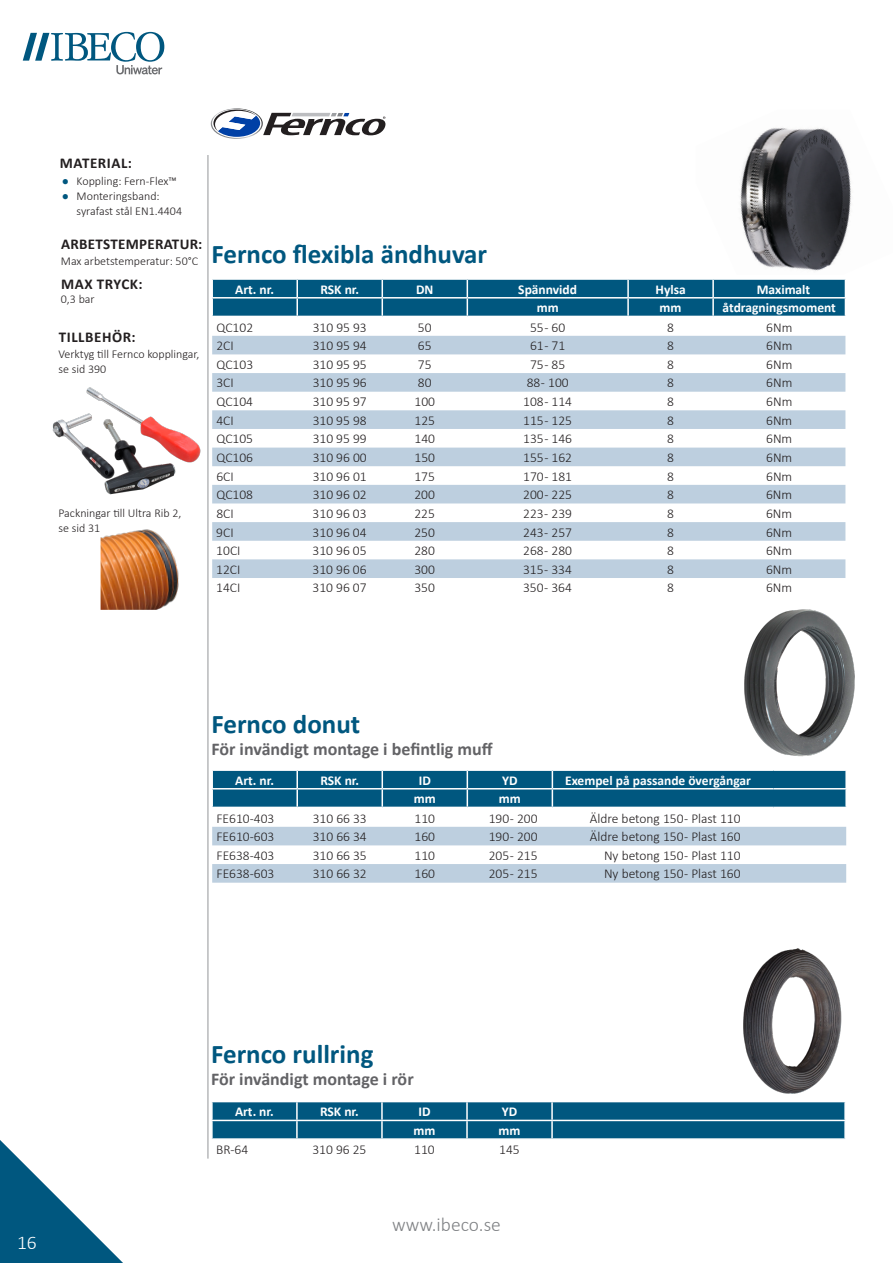
<style>
.page{position:relative;width:893px;height:1263px;background:#fff}
.page>*{position:absolute;margin:0;border:0;box-sizing:border-box;transform-origin:0 0}
.t1{font:700 27px "Calibri";color:#00577f}
.t2{font:300 19.5px "Calibri";color:#808285}
.t3{font:300 19.5px "Calibri";color:#fff}
.t4{font:700 18px "Calibri";color:#636366}
.t5{font:700 15px "Calibri";letter-spacing:.03em;color:#231f20}
.t6{font:300 13.5px "Calibri";color:#231f20}
.t7{font:700 13.5px "Calibri";color:#fff}
.t8{font:300 12px/15px "Calibri";color:#231f20}
.s1{font-weight:400;color:#00577f}
</style>
<div class="page">
<svg style="left:23px;top:32px;width:141px;height:42px"></svg>
<hr style="left:208px;top:155px;width:1px;height:1003px;background:#939598">
<svg style="left:0;top:1140px;width:123px;height:123px"></svg>
<svg style="left:212px;top:336px;width:633px;height:242px;fill:#bdcfdf"></svg>
<svg style="left:212px;top:279px;width:634px;height:37px;background:#156589"></svg>
<img style="left:740px;top:128px;width:111px;height:143px">
<svg style="left:212px;top:827px;width:634px;height:56px"></svg>
<svg style="left:212px;top:770px;width:635px;height:37px;background:#1b698d"></svg>
<img style="left:744px;top:609px;width:111px;height:148px">
<img style="left:743px;top:948px;width:99px;height:146px">
<svg style="left:212px;top:1102px;width:634px;height:37px;background:#146489"></svg>
<svg style="left:211px;top:108px;width:174px;height:31px"></svg>
<img style="left:52px;top:387px;width:149px;height:108px">
<img style="left:101px;top:529px;width:78px;height:81px">
<p class="t5" style="left:60px;top:152px;width:74px">MATERIAL:</p>
<p class="t8" style="left:62px;top:173px;width:117px"><span class="s1">●</span> Koppling: Fern-Flex™</p>
<p class="t8" style="left:77px;top:188px;width:107px;text-indent:-15px"><span class="s1">●</span> Monteringsband: syrafast stål EN1.4404</p>
<p class="t5" style="left:61px;top:234px;width:143px">ARBETSTEMPERATUR:</p>
<p class="t5" style="left:61px;top:273px;width:83px">MAX TRYCK:</p>
<p class="t8" style="left:61px;top:253px;width:139px">Max arbetstemperatur: 50°C</p>
<p class="t8" style="left:61px;top:291px;width:35px">0,3 bar</p>
<p class="t5" style="left:59px;top:326px;width:79px">TILLBEHÖR:</p>
<p class="t8" style="left:58px;top:346px;width:142px">Verktyg till Fernco kopplingar, se sid 390</p>
<p class="t8" style="left:58px;top:505px;width:124px">Packningar till Ultra Rib 2, se sid 31</p>
<h1 class="t1" style="left:211px;top:235px;width:277px">Fernco flexibla ändhuvar</h1>
<p class="t7" style="left:235px;top:279px;width:40px">Art. nr.</p>
<p class="t7" style="left:320px;top:279px;width:40px">RSK nr.</p>
<p class="t7" style="left:416px;top:279px;width:19px">DN</p>
<p class="t7" style="left:518px;top:279px;width:60px">Spännvidd</p>
<p class="t7" style="left:655px;top:279px;width:32px">Hylsa</p>
<p class="t7" style="left:757px;top:279px;width:55px">Maximalt</p>
<p class="t7" style="left:537px;top:298px;width:23px">mm</p>
<p class="t7" style="left:660px;top:298px;width:23px">mm</p>
<p class="t7" style="left:723px;top:298px;width:115px">åtdragningsmoment</p>
<p class="t6" style="left:216px;top:319px;width:38px">QC102</p>
<p class="t6" style="left:313px;top:319px;width:56px">310 95 93</p>
<p class="t6" style="left:418px;top:319px;width:15px">50</p>
<p class="t6" style="left:530px;top:319px;width:37px">55 - 60</p>
<p class="t6" style="left:667px;top:319px;width:8px">8</p>
<p class="t6" style="left:766px;top:319px;width:28px">6Nm</p>
<p class="t6" style="left:216px;top:337px;width:19px">2CI</p>
<p class="t6" style="left:313px;top:337px;width:56px">310 95 94</p>
<p class="t6" style="left:418px;top:337px;width:15px">65</p>
<p class="t6" style="left:530px;top:337px;width:37px">61 - 71</p>
<p class="t6" style="left:667px;top:337px;width:8px">8</p>
<p class="t6" style="left:766px;top:337px;width:28px">6Nm</p>
<p class="t6" style="left:216px;top:356px;width:38px">QC103</p>
<p class="t6" style="left:313px;top:356px;width:56px">310 95 95</p>
<p class="t6" style="left:418px;top:356px;width:15px">75</p>
<p class="t6" style="left:530px;top:356px;width:37px">75 - 85</p>
<p class="t6" style="left:667px;top:356px;width:8px">8</p>
<p class="t6" style="left:766px;top:356px;width:28px">6Nm</p>
<p class="t6" style="left:216px;top:375px;width:19px">3CI</p>
<p class="t6" style="left:313px;top:375px;width:56px">310 95 96</p>
<p class="t6" style="left:418px;top:375px;width:15px">80</p>
<p class="t6" style="left:527px;top:375px;width:44px">88 - 100</p>
<p class="t6" style="left:667px;top:375px;width:8px">8</p>
<p class="t6" style="left:766px;top:375px;width:28px">6Nm</p>
<p class="t6" style="left:216px;top:393px;width:38px">QC104</p>
<p class="t6" style="left:313px;top:393px;width:56px">310 95 97</p>
<p class="t6" style="left:414px;top:393px;width:22px">100</p>
<p class="t6" style="left:523px;top:393px;width:50px">108 - 114</p>
<p class="t6" style="left:667px;top:393px;width:8px">8</p>
<p class="t6" style="left:766px;top:393px;width:28px">6Nm</p>
<p class="t6" style="left:216px;top:412px;width:19px">4CI</p>
<p class="t6" style="left:313px;top:412px;width:56px">310 95 98</p>
<p class="t6" style="left:414px;top:412px;width:22px">125</p>
<p class="t6" style="left:523px;top:412px;width:50px">115 - 125</p>
<p class="t6" style="left:667px;top:412px;width:8px">8</p>
<p class="t6" style="left:766px;top:412px;width:28px">6Nm</p>
<p class="t6" style="left:216px;top:430px;width:38px">QC105</p>
<p class="t6" style="left:313px;top:430px;width:56px">310 95 99</p>
<p class="t6" style="left:414px;top:430px;width:22px">140</p>
<p class="t6" style="left:523px;top:430px;width:50px">135 - 146</p>
<p class="t6" style="left:667px;top:430px;width:8px">8</p>
<p class="t6" style="left:766px;top:430px;width:28px">6Nm</p>
<p class="t6" style="left:216px;top:449px;width:38px">QC106</p>
<p class="t6" style="left:313px;top:449px;width:56px">310 96 00</p>
<p class="t6" style="left:414px;top:449px;width:22px">150</p>
<p class="t6" style="left:523px;top:449px;width:50px">155 - 162</p>
<p class="t6" style="left:667px;top:449px;width:8px">8</p>
<p class="t6" style="left:766px;top:449px;width:28px">6Nm</p>
<p class="t6" style="left:216px;top:468px;width:19px">6CI</p>
<p class="t6" style="left:313px;top:468px;width:56px">310 96 01</p>
<p class="t6" style="left:414px;top:468px;width:22px">175</p>
<p class="t6" style="left:523px;top:468px;width:50px">170 - 181</p>
<p class="t6" style="left:667px;top:468px;width:8px">8</p>
<p class="t6" style="left:766px;top:468px;width:28px">6Nm</p>
<p class="t6" style="left:216px;top:486px;width:38px">QC108</p>
<p class="t6" style="left:313px;top:486px;width:56px">310 96 02</p>
<p class="t6" style="left:414px;top:486px;width:22px">200</p>
<p class="t6" style="left:523px;top:486px;width:50px">200 - 225</p>
<p class="t6" style="left:667px;top:486px;width:8px">8</p>
<p class="t6" style="left:766px;top:486px;width:28px">6Nm</p>
<p class="t6" style="left:216px;top:505px;width:19px">8CI</p>
<p class="t6" style="left:313px;top:505px;width:56px">310 96 03</p>
<p class="t6" style="left:414px;top:505px;width:22px">225</p>
<p class="t6" style="left:523px;top:505px;width:50px">223 - 239</p>
<p class="t6" style="left:667px;top:505px;width:8px">8</p>
<p class="t6" style="left:766px;top:505px;width:28px">6Nm</p>
<p class="t6" style="left:216px;top:524px;width:19px">9CI</p>
<p class="t6" style="left:313px;top:524px;width:56px">310 96 04</p>
<p class="t6" style="left:414px;top:524px;width:22px">250</p>
<p class="t6" style="left:523px;top:524px;width:50px">243 - 257</p>
<p class="t6" style="left:667px;top:524px;width:8px">8</p>
<p class="t6" style="left:766px;top:524px;width:28px">6Nm</p>
<p class="t6" style="left:216px;top:542px;width:26px">10CI</p>
<p class="t6" style="left:313px;top:542px;width:56px">310 96 05</p>
<p class="t6" style="left:414px;top:542px;width:22px">280</p>
<p class="t6" style="left:523px;top:542px;width:50px">268 - 280</p>
<p class="t6" style="left:667px;top:542px;width:8px">8</p>
<p class="t6" style="left:766px;top:542px;width:28px">6Nm</p>
<p class="t6" style="left:216px;top:561px;width:26px">12CI</p>
<p class="t6" style="left:313px;top:561px;width:56px">310 96 06</p>
<p class="t6" style="left:414px;top:561px;width:22px">300</p>
<p class="t6" style="left:523px;top:561px;width:50px">315 - 334</p>
<p class="t6" style="left:667px;top:561px;width:8px">8</p>
<p class="t6" style="left:766px;top:561px;width:28px">6Nm</p>
<p class="t6" style="left:216px;top:579px;width:26px">14CI</p>
<p class="t6" style="left:313px;top:579px;width:56px">310 96 07</p>
<p class="t6" style="left:414px;top:579px;width:22px">350</p>
<p class="t6" style="left:523px;top:579px;width:50px">350 - 364</p>
<p class="t6" style="left:667px;top:579px;width:8px">8</p>
<p class="t6" style="left:766px;top:579px;width:28px">6Nm</p>
<h1 class="t1" style="left:211px;top:705px;width:150px">Fernco donut</h1>
<h3 class="t4" style="left:211px;top:736px;width:283px">För invändigt montage i befintlig muff</h3>
<p class="t7" style="left:235px;top:770px;width:40px">Art. nr.</p>
<p class="t7" style="left:320px;top:770px;width:40px">RSK nr.</p>
<p class="t7" style="left:419px;top:770px;width:14px">ID</p>
<p class="t7" style="left:502px;top:770px;width:17px">YD</p>
<p class="t7" style="left:565px;top:770px;width:187px">Exempel på passande övergångar</p>
<p class="t7" style="left:414px;top:789px;width:23px">mm</p>
<p class="t7" style="left:499px;top:789px;width:23px">mm</p>
<p class="t6" style="left:216px;top:810px;width:60px">FE610-403</p>
<p class="t6" style="left:313px;top:810px;width:56px">310 66 33</p>
<p class="t6" style="left:415px;top:810px;width:22px">110</p>
<p class="t6" style="left:489px;top:810px;width:50px">190 - 200</p>
<p class="t6" style="left:590px;top:810px;width:152px">Äldre betong 150 - Plast 110</p>
<p class="t6" style="left:216px;top:828px;width:60px">FE610-603</p>
<p class="t6" style="left:313px;top:828px;width:56px">310 66 34</p>
<p class="t6" style="left:415px;top:828px;width:22px">160</p>
<p class="t6" style="left:489px;top:828px;width:50px">190 - 200</p>
<p class="t6" style="left:590px;top:828px;width:152px">Äldre betong 150 - Plast 160</p>
<p class="t6" style="left:216px;top:847px;width:60px">FE638-403</p>
<p class="t6" style="left:313px;top:847px;width:56px">310 66 35</p>
<p class="t6" style="left:415px;top:847px;width:22px">110</p>
<p class="t6" style="left:489px;top:847px;width:50px">205 - 215</p>
<p class="t6" style="left:604px;top:847px;width:138px">Ny betong 150 - Plast 110</p>
<p class="t6" style="left:216px;top:865px;width:60px">FE638-603</p>
<p class="t6" style="left:313px;top:865px;width:56px">310 66 32</p>
<p class="t6" style="left:415px;top:865px;width:22px">160</p>
<p class="t6" style="left:489px;top:865px;width:50px">205 - 215</p>
<p class="t6" style="left:604px;top:865px;width:138px">Ny betong 150 - Plast 160</p>
<h2 class="t3" style="left:17px;top:1230px;width:21px">16</h2>
<h1 class="t1" style="left:211px;top:1034px;width:164px">Fernco rullring</h1>
<h3 class="t4" style="left:211px;top:1066px;width:204px">För invändigt montage i rör</h3>
<p class="t7" style="left:235px;top:1102px;width:40px">Art. nr.</p>
<p class="t7" style="left:320px;top:1102px;width:40px">RSK nr.</p>
<p class="t7" style="left:418px;top:1102px;width:14px">ID</p>
<p class="t7" style="left:502px;top:1102px;width:17px">YD</p>
<p class="t7" style="left:413px;top:1121px;width:23px">mm</p>
<p class="t7" style="left:499px;top:1121px;width:23px">mm</p>
<p class="t6" style="left:216px;top:1141px;width:34px">BR-64</p>
<p class="t6" style="left:312px;top:1141px;width:56px">310 96 25</p>
<p class="t6" style="left:414px;top:1141px;width:22px">110</p>
<p class="t6" style="left:499px;top:1141px;width:22px">145</p>
<h2 class="t2" style="left:392px;top:1212px;width:110px">www.ibeco.se</h2>
</div>
